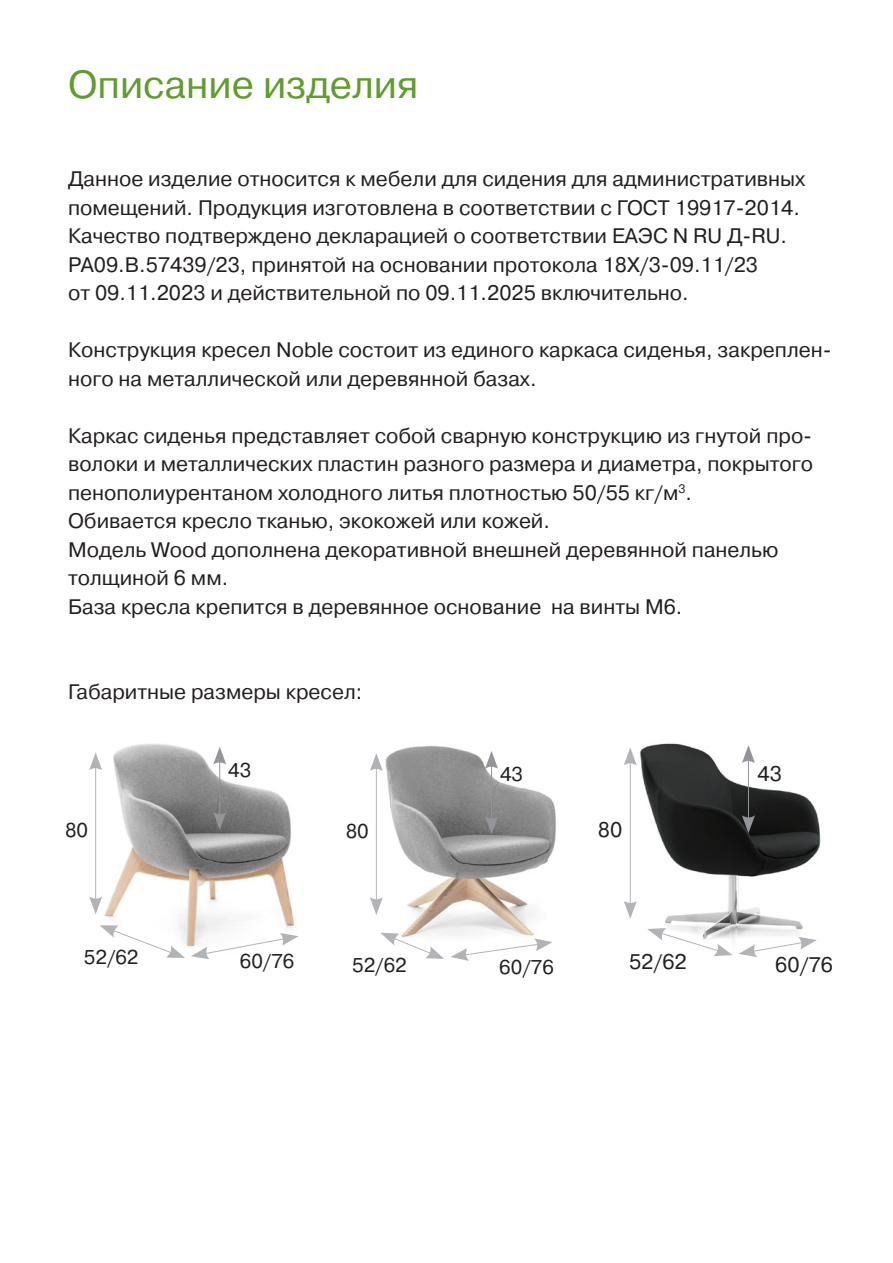
<style>
.page{position:relative;width:893px;height:1263px;background:#fff}
.page>*{position:absolute;margin:0;border:0;box-sizing:border-box;transform-origin:0 0}
._11ch-zagolovok{font:39px "Pragmatica C";color:#629b31}
._11ch-opisanie{font:21px/28.5px "Pragmatica C";color:#231f20}
.размеры{font:21px "Pragmatica C";color:#231f20}
.размеры-2{font:20.1px "Pragmatica C";color:#231f20}
</style>
<div class="page">
<img style="left:96px;top:743px;width:198px;height:204px">
<hr style="left:95px;top:765px;width:1px;height:136px;background:#b2b3b7">
<svg style="left:89px;top:752px;width:13px;height:18px"></svg>
<svg style="left:89px;top:896px;width:13px;height:18px"></svg>
<hr style="left:219px;top:760px;width:1px;height:57px;background:#939598">
<svg style="left:213px;top:747px;width:13px;height:17px"></svg>
<svg style="left:213px;top:812px;width:13px;height:18px"></svg>
<svg style="left:191px;top:933px;width:107px;height:26px"></svg>
<svg style="left:100px;top:925px;width:85px;height:33px"></svg>
<img style="left:375px;top:746px;width:181px;height:190px">
<hr style="left:376px;top:766px;width:1px;height:136px;background:#b2b3b7">
<svg style="left:370px;top:753px;width:13px;height:18px"></svg>
<svg style="left:370px;top:897px;width:13px;height:18px"></svg>
<hr style="left:491px;top:764px;width:1px;height:57px;background:#939598">
<svg style="left:485px;top:751px;width:13px;height:18px"></svg>
<svg style="left:485px;top:816px;width:13px;height:18px"></svg>
<svg style="left:451px;top:938px;width:102px;height:23px"></svg>
<svg style="left:380px;top:933px;width:64px;height:26px"></svg>
<img style="left:629px;top:743px;width:192px;height:197px">
<hr style="left:630px;top:761px;width:1px;height:145px;background:#b2b3b7">
<svg style="left:624px;top:747px;width:13px;height:18px"></svg>
<svg style="left:624px;top:901px;width:13px;height:18px"></svg>
<hr style="left:748px;top:758px;width:1px;height:62px;background:#939598">
<svg style="left:742px;top:745px;width:13px;height:18px"></svg>
<svg style="left:742px;top:815px;width:13px;height:18px"></svg>
<svg style="left:739px;top:937px;width:78px;height:20px"></svg>
<svg style="left:647px;top:928px;width:86px;height:28px"></svg>
<p class="_11ch-zagolovok" style="left:68px;top:64px;width:352px">Описание изделия</p>
<p class="_11ch-opisanie" style="left:68px;top:165px;width:739px">Данное изделие относится к мебели для сидения для административных помещений. Продукция изготовлена в соответствии с ГОСТ 19917-2014.</p>
<p class="_11ch-opisanie" style="left:68px;top:222px;width:720px">Качество подтверждено декларацией о соответствии EAЭC N RU Д-RU.<br>РА09.В.57439/23, принятой на основании протокола 18X/3-09.11/23<br>от 09.11.2023 и действительной по 09.11.2025 включительно.</p>
<p class="_11ch-opisanie" style="left:68px;top:336px;width:765px">Конструкция кресел Noble состоит из единого каркаса сиденья, закреплен&shy;ного на металлической или деревянной базах.</p>
<p class="_11ch-opisanie" style="left:68px;top:422px;width:747px;text-align:justify">Каркас сиденья представляет собой сварную конструкцию из гнутой про&shy;волоки и металлических пластин разного размера и диаметра, покрытого пенополиурентаном холодного литья плотностью 50/55 кг/м<sup>3</sup>.</p>
<p class="_11ch-opisanie" style="left:68px;top:507px;width:483px">Обивается кресло тканью, экокожей или кожей.</p>
<p class="_11ch-opisanie" style="left:68px;top:536px;width:712px">Модель Wood дополнена декоративной внешней деревянной панелью толщиной 6 мм.</p>
<p class="_11ch-opisanie" style="left:68px;top:593px;width:616px">База кресла крепится в деревянное основание на винты M6.</p>
<p class="_11ch-opisanie" style="left:68px;top:678px;width:296px">Габаритные размеры кресел:</p>
<p class="размеры-2" style="left:228px;top:759px;width:25px">43</p>
<p class="размеры-2" style="left:500px;top:764px;width:25px">43</p>
<p class="размеры" style="left:757px;top:763px;width:26px">43</p>
<p class="размеры-2" style="left:65px;top:820px;width:25px">80</p>
<p class="размеры-2" style="left:346px;top:820px;width:25px">80</p>
<p class="размеры" style="left:598px;top:819px;width:26px">80</p>
<p class="размеры-2" style="left:84px;top:946px;width:56px">52/62</p>
<p class="размеры-2" style="left:240px;top:951px;width:56px">60/76</p>
<p class="размеры-2" style="left:352px;top:954px;width:56px">52/62</p>
<p class="размеры-2" style="left:499px;top:957px;width:56px">60/76</p>
<p class="размеры" style="left:629px;top:951px;width:59px">52/62</p>
<p class="размеры" style="left:775px;top:954px;width:59px">60/76</p>
</div>
